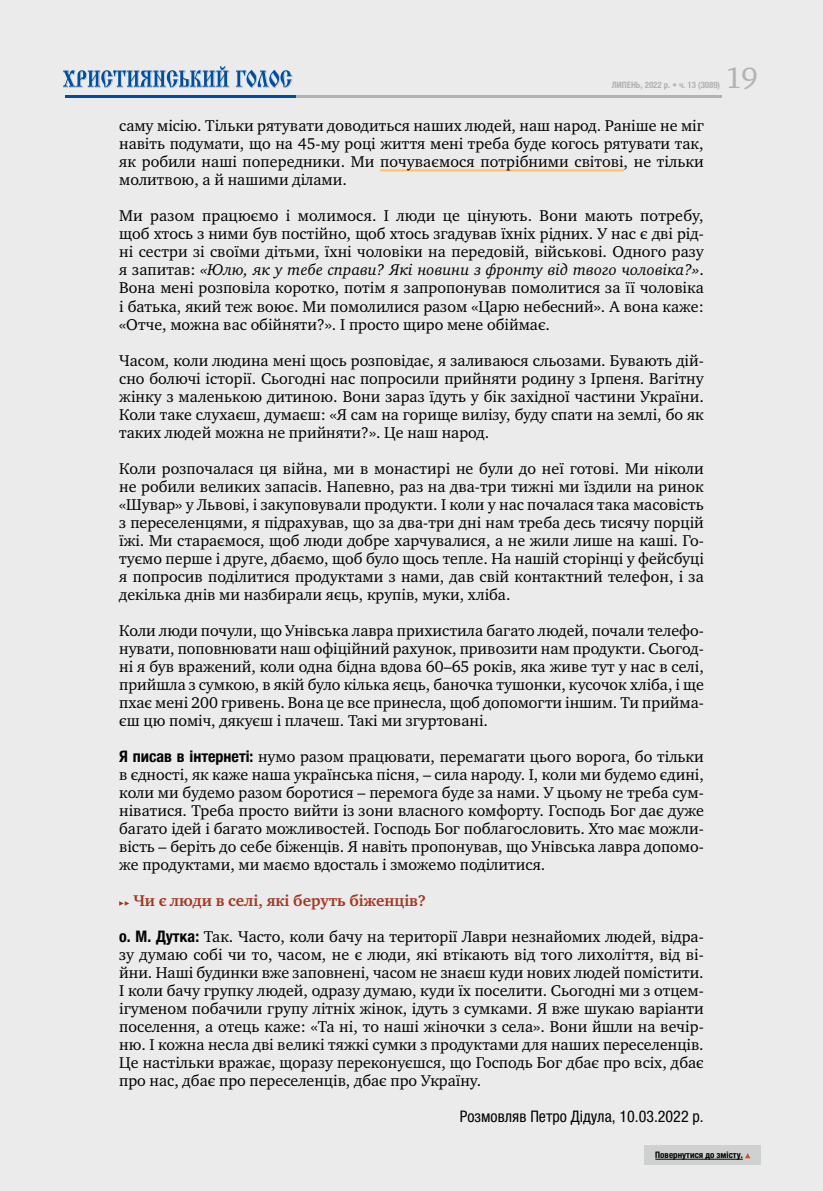
<style>
.page{position:relative;width:823px;height:1191px;background:#fff}
.page>*{position:absolute;margin:0;border:0;box-sizing:border-box;transform-origin:0 0}
.t1{font:30px "Charter C";color:#b1b2b3}
.t2{font:16px/18px "Charter C";color:#000;text-align:justify}
.t3{font:condensed 16px "Helvetica Neue LTCYR";color:#000}
.t4{font:700 16px "Charter C";color:#a5361f}
.t5{font:700 condensed 9px "Helvetica Neue LTCYR";color:#000}
.t6{font:700 condensed 8.8px "Helvetica Neue LTCYR";color:#b1b2b3}
.s1{font-style:italic}
.s2{font-family:"Helvetica Neue LTCYR";font-weight:700;font-stretch:condensed}
</style>
<div class="page">
<div style="left:0;top:0;width:822px;height:1191px;background:#ebebeb"></div>
<hr style="left:65px;top:95px;width:231px;height:3px;background:#004e9e">
<hr style="left:296px;top:95px;width:425px;height:3px;background:#b1b2b3">
<svg style="left:63px;top:66px;width:166px;height:22px"></svg>
<svg style="left:236px;top:70px;width:56px;height:18px"></svg>
<div style="left:644px;top:1145px;width:116px;height:20px;background:#cfd0d0"></div>
<hr style="left:655px;top:1159px;width:87px;height:1px;background:#000">
<svg style="left:745px;top:1153px;width:4px;height:5px"></svg>
<hr style="left:380px;top:169px;width:243px;height:2px;background:#fec264">
<svg style="left:119px;top:901px;width:10px;height:4px"></svg>
<p class="t6" style="left:611px;top:80px;width:110px">ЛИПЕНЬ, 2022 р. • ч. 13 (3089)</p>
<h1 class="t1" style="left:725px;top:61px;width:34px">19</h1>
<p class="t2" style="left:119px;top:117px;width:585px">саму місію. Тільки рятувати доводиться наших людей, наш народ. Раніше не міг навіть подумати, що на 45-му році життя мені треба буде когось рятувати так, як робили наші попередники. Ми почуваємося потрібними світові, не тільки молитвою, а й нашими ділами.</p>
<p class="t2" style="left:119px;top:207px;width:586px">Ми разом працюємо і молимося. І люди це цінують. Вони мають потребу, щоб хтось з ними був постійно, щоб хтось згадував їхніх рідних. У нас є дві рід&shy;ні сестри зі своїми дітьми, їхні чоловіки на передовій, військові. Одного разу я запитав: <span class="s1">«Юлю, як у тебе справи? Які новини з фронту від твого чоловіка?»</span>.<br>Вона мені розповіла коротко, потім я запропонував помолитися за її чоловіка і батька, який теж воює. Ми помолилися разом «Царю небесний». А вона каже: «Отче, можна вас обійняти?». І просто щиро мене обіймає.</p>
<p class="t2" style="left:119px;top:351px;width:585px">Часом, коли людина мені щось розповідає, я заливаюся сльозами. Бувають дій&shy;сно болючі історії. Сьогодні нас попросили прийняти родину з Ірпеня. Вагітну жінку з маленькою дитиною. Вони зараз їдуть у бік західної частини України.<br>Коли таке слухаєш, думаєш: «Я сам на горище вилізу, буду спати на землі, бо як таких людей можна не прийняти?». Це наш народ.</p>
<p class="t2" style="left:119px;top:459px;width:586px">Коли розпочалася ця війна, ми в монастирі не були до неї готові. Ми ніколи не робили великих запасів. Напевно, раз на два-три тижні ми їздили на ринок «Шувар» у Львові, і закуповували продукти. І коли у нас почалася така масовість з переселенцями, я підрахував, що за два-три дні нам треба десь тисячу порцій їжі. Ми стараємося, щоб люди добре харчувалися, а не жили лише на каші. Го&shy;туємо перше і друге, дбаємо, щоб було щось тепле. На нашій сторінці у фейсбуці я попросив поділитися продуктами з нами, дав свій контактний телефон, і за декілька днів ми назбирали яєць, крупів, муки, хліба.</p>
<p class="t2" style="left:119px;top:621px;width:586px">Коли люди почули, що Унівська лавра прихистила багато людей, почали телефо&shy;нувати, поповнювати наш офіційний рахунок, привозити нам продукти. Сьогод&shy;ні я був вражений, коли одна бідна вдова 60–65 років, яка живе тут у нас в селі, прийшла з сумкою, в якій було кілька яєць, баночка тушонки, кусочок хліба, і ще пхає мені 200 гривень. Вона це все принесла, щоб допомогти іншим. Ти прийма&shy;єш цю поміч, дякуєш і плачеш. Такі ми згуртовані.</p>
<p class="t2" style="left:119px;top:747px;width:585px"><span class="s2">Я писав в інтернеті:</span> нумо разом працювати, перемагати цього ворога, бо тільки в єдності, як каже наша українська пісня, – сила народу. І, коли ми будемо єдині, коли ми будемо разом боротися – перемога буде за нами. У цьому не треба сум&shy;ніватися. Треба просто вийти із зони власного комфорту. Господь Бог дає дуже багато ідей і багато можливостей. Господь Бог поблагословить. Хто має можли&shy;вість – беріть до себе біженців. Я навіть пропонував, що Унівська лавра допомо&shy;же продуктами, ми маємо вдосталь і зможемо поділитися.</p>
<p class="t4" style="left:133px;top:891px;width:294px">Чи є люди в селі, які беруть біженців?</p>
<p class="t2" style="left:119px;top:927px;width:585px"><span class="s2">о. М. Дутка:</span> Так. Часто, коли бачу на території Лаври незнайомих людей, відра&shy;зу думаю собі чи то, часом, не є люди, які втікають від того лихоліття, від ві&shy;йни. Наші будинки вже заповнені, часом не знаєш куди нових людей помістити.<br>І коли бачу групку людей, одразу думаю, куди їх поселити. Сьогодні ми з отцем&shy;ігуменом побачили групу літніх жінок, ідуть з сумками. Я вже шукаю варіанти поселення, а отець каже: «Та ні, то наші жіночки з села». Вони йшли на вечір&shy;ню. І кожна несла дві великі тяжкі сумки з продуктами для наших переселенців.<br>Це настільки вражає, щоразу переконуєшся, що Господь Бог дбає про всіх, дбає про нас, дбає про переселенців, дбає про Україну.</p>
<p class="t3" style="left:459px;top:1107px;width:245px">Розмовляв Петро Дідула, 10.03.2022 р.</p>
<p class="t5" style="left:655px;top:1150px;width:89px">Повернутися до змісту.</p>
</div>
